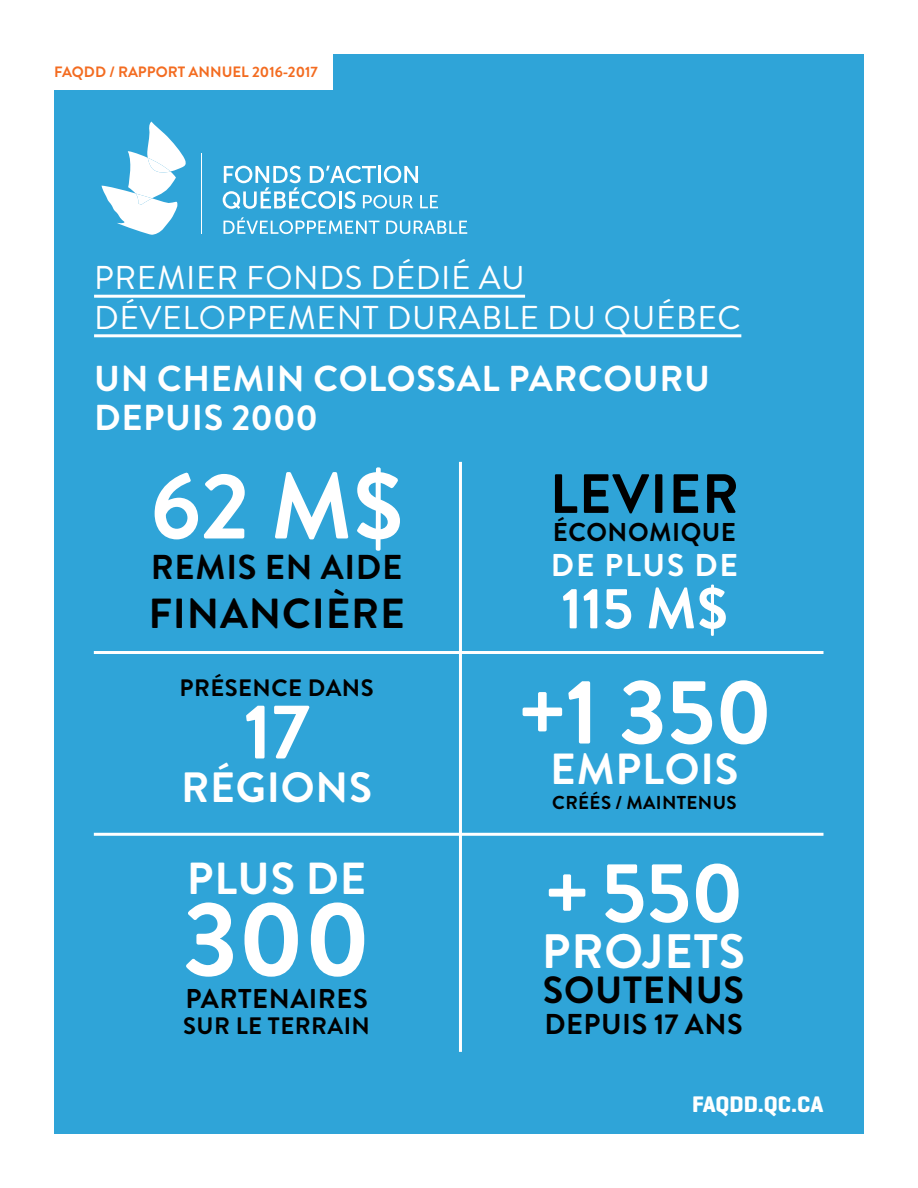
<style>
.page{position:relative;width:918px;height:1188px;background:#fff}
.page>*{position:absolute;margin:0;border:0;box-sizing:border-box;transform-origin:0 0}
.t1{font:700 106.05px "Brandon Grotesque";color:#fff}
.t2{font:700 93.6px "Brandon Grotesque";color:#fff}
.t3{font:700 91.5px "Brandon Grotesque";color:#fff}
.t4{font:700 84.6px "Brandon Grotesque";color:#fff}
.t5{font:700 77.7px "Brandon Grotesque";color:#fff}
.t6{font:700 57.6px "Brandon Grotesque";color:#fff}
.t7{font:700 55.2px "Brandon Grotesque";letter-spacing:.02em;color:#000}
.t8{font:700 48.3px "Brandon Grotesque";letter-spacing:.02em;color:#fff}
.t9{font:700 44.85px "Brandon Grotesque";letter-spacing:.02em;color:#fff}
.t10{font:700 43.5px "Brandon Grotesque";letter-spacing:.02em;color:#fff}
.t11{font:700 42.3px "Brandon Grotesque";letter-spacing:.02em;color:#fff}
.t12{font:700 42px "Brandon Grotesque";letter-spacing:.02em;color:#000}
.t13{font:700 37.8px "Brandon Grotesque";letter-spacing:.02em;color:#000}
.t14{font:700 36px/39px "Brandon Grotesque";letter-spacing:.02em;color:#fff}
.t15{font:700 34.5px "Brandon Grotesque";letter-spacing:.02em;color:#000}
.t16{font:33px/39.6px "Brandon Grotesque";letter-spacing:.02em;color:#fff}
.t17{font:700 31.5px "Brandon Grotesque";letter-spacing:.06em;color:#fff}
.t18{font:700 28.65px "Brandon Grotesque";letter-spacing:.02em;color:#000}
.t19{font:700 27.15px "Brandon Grotesque";letter-spacing:.02em;color:#000}
.t20{font:700 25.8px "Brandon Grotesque";letter-spacing:.02em;color:#000}
.t21{font:700 23.85px "Brandon Grotesque";letter-spacing:.02em;color:#000}
.t22{font:700 23.7px "Brandon Grotesque";letter-spacing:.02em;color:#000}
.t23{font:700 22.95px "Geogrotesque";color:#fff}
.t24{font:700 18.75px "Brandon Grotesque";letter-spacing:.02em;color:#000}
.t25{font:700 15px "Brandon Grotesque";color:#f36c21}
</style>
<div class="page">
<div style="left:54px;top:54px;width:810px;height:1080px;background:#2fa4d8"></div>
<hr style="left:94px;top:295px;width:431px;height:3px;background:#fff">
<hr style="left:94px;top:334px;width:647px;height:3px;background:#fff">
<div style="left:0;top:52px;width:332px;height:38px;background:#fff"></div>
<hr style="left:459px;top:462px;width:3px;height:590px;background:#fff">
<hr style="left:94px;top:651px;width:730px;height:3px;background:#fff">
<hr style="left:94px;top:833px;width:730px;height:3px;background:#fff">
<svg style="left:223px;top:166px;width:215px;height:43px"></svg>
<svg style="left:224px;top:217px;width:156px;height:17px"></svg>
<svg style="left:386px;top:221px;width:81px;height:13px"></svg>
<svg style="left:102px;top:122px;width:84px;height:113px"></svg>
<hr style="left:201px;top:153px;width:1px;height:81px;background:#fff">
<p class="t25" style="left:54px;top:61px;width:265px">FAQDD / RAPPORT ANNUEL 2016-2017</p>
<p class="t16" style="left:94px;top:259px;width:648px">PREMIER FONDS DÉDIÉ AU<br>DÉVELOPPEMENT DURABLE DU QUÉBEC</p>
<p class="t14" style="left:94px;top:360px;width:618px">UN CHEMIN COLOSSAL PARCOURU<br>DEPUIS 2000</p>
<h2 class="t2" style="left:151px;top:441px;width:254px">62 M$</h2>
<p class="t15" style="left:151px;top:543px;width:253px">REMIS EN AIDE</p>
<p class="t12" style="left:148px;top:584px;width:258px">FINANCIÈRE</p>
<p class="t22" style="left:180px;top:671px;width:196px">PRÉSENCE DANS</p>
<h3 class="t5" style="left:244px;top:677px;width:67px">17</h3>
<p class="t11" style="left:181px;top:758px;width:192px">RÉGIONS</p>
<h3 class="t9" style="left:187px;top:847px;width:181px">PLUS DE</h3>
<h1 class="t1" style="left:183px;top:865px;width:190px">300</h1>
<p class="t19" style="left:185px;top:980px;width:184px">PARTENAIRES</p>
<p class="t21" style="left:183px;top:1009px;width:188px">SUR LE TERRAIN</p>
<h3 class="t7" style="left:550px;top:455px;width:190px">LEVIER</h3>
<p class="t20" style="left:553px;top:514px;width:185px">ÉCONOMIQUE</p>
<p class="t17" style="left:551px;top:543px;width:189px">DE PLUS DE</p>
<h3 class="t6" style="left:562px;top:568px;width:168px">115 M$</h3>
<h3 class="t3" style="left:517px;top:648px;width:257px">+1 350</h3>
<h3 class="t10" style="left:550px;top:739px;width:190px">EMPLOIS</h3>
<p class="t24" style="left:552px;top:789px;width:186px">CRÉÉS / MAINTENUS</p>
<h3 class="t4" style="left:543px;top:834px;width:202px">+550</h3>
<h3 class="t8" style="left:542px;top:917px;width:205px">PROJETS</h3>
<p class="t13" style="left:543px;top:963px;width:203px">SOUTENUS</p>
<p class="t18" style="left:544px;top:1004px;width:200px">DEPUIS 17 ANS</p>
<p class="t23" style="left:692px;top:1090px;width:133px">FAQDD.QC.CA</p>
</div>
